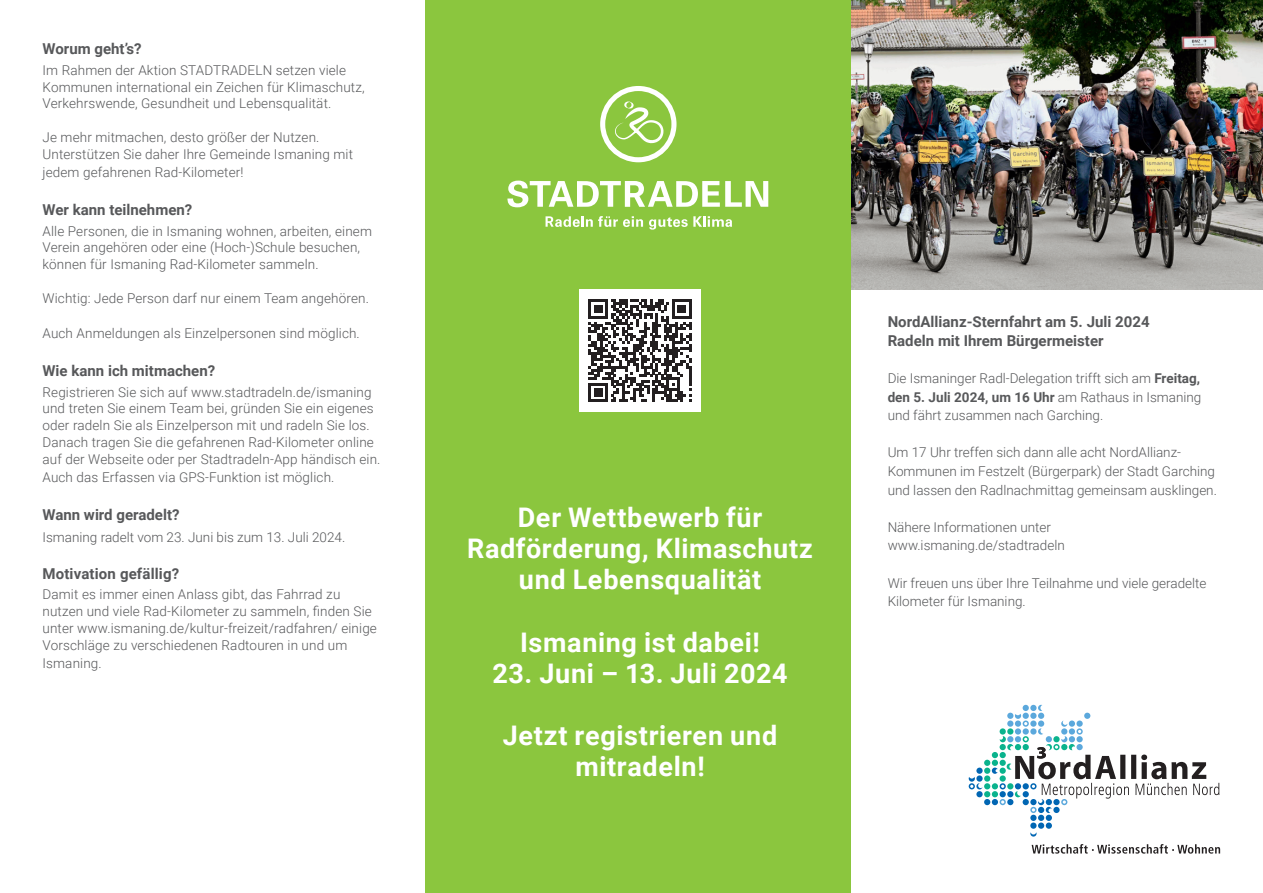
<style>
.page{position:relative;width:1263px;height:893px;background:#fff}
.page>*{position:absolute;margin:0;border:0;box-sizing:border-box;transform-origin:0 0}
.t1{font:700 27px/31px "Roboto";letter-spacing:.025em;color:#fff;text-align:center}
.t2{font:700 15px/18.6px "Roboto";color:#57585a}
.t3{font:300 13.5px/16.8px "Roboto";letter-spacing:.01em;color:#57585a}
.s1{font-weight:700}
</style>
<div class="page">
<img style="left:850px;top:0;width:413px;height:290px">
<div style="left:1046px;top:822px;width:6px;height:7px;background:#0166b3;border-radius:50%"></div>
<div style="left:1038px;top:822px;width:6px;height:7px;background:#0166b3;border-radius:50%"></div>
<svg style="left:1030px;top:832px;width:6px;height:5px"></svg>
<div style="left:1030px;top:822px;width:6px;height:7px;background:#0166b3;border-radius:50%"></div>
<svg style="left:969px;top:705px;width:250px;height:116px"></svg>
<svg style="left:1032px;top:844px;width:188px;height:10px"></svg>
<div style="left:425px;top:0;width:425px;height:893px;background:#8bc63e"></div>
<svg style="left:600px;top:86px;width:76px;height:76px"></svg>
<svg style="left:507px;top:181px;width:261px;height:26px"></svg>
<svg style="left:649px;top:216px;width:83px;height:14px"></svg>
<svg style="left:545px;top:216px;width:98px;height:11px"></svg>
<div style="left:579px;top:290px;width:122px;height:122px;background:#fff"></div>
<svg style="left:588px;top:299px;width:103px;height:103px"></svg>
<p class="t2" style="left:43px;top:39px;width:101px">Worum geht’s?</p>
<p class="t3" style="left:43px;top:61px;width:324px">Im Rahmen der Aktion STADTRADELN setzen viele<br>Kommunen international ein Zeichen für Klimaschutz,<br>Verkehrswende, Gesundheit und Lebensqualität.</p>
<p class="t3" style="left:43px;top:128px;width:312px">Je mehr mitmachen, desto größer der Nutzen.<br>Unterstützen Sie daher Ihre Gemeinde Ismaning mit</p>
<p class="t3" style="left:43px;top:164px;width:203px">jedem gefahrenen Rad-Kilometer!</p>
<p class="t2" style="left:43px;top:199px;width:151px">Wer kann teilnehmen?</p>
<p class="t3" style="left:43px;top:222px;width:331px">Alle Personen, die in Ismaning wohnen, arbeiten, einem<br>Verein angehören oder eine (Hoch-)Schule besuchen, können für Ismaning Rad-Kilometer sammeln.</p>
<p class="t3" style="left:43px;top:289px;width:328px">Wichtig: Jede Person darf nur einem Team angehören.</p>
<p class="t3" style="left:43px;top:325px;width:319px">Auch Anmeldungen als Einzelpersonen sind möglich.</p>
<p class="t2" style="left:43px;top:360px;width:174px">Wie kann ich mitmachen?</p>
<p class="t3" style="left:43px;top:383px;width:339px">Registrieren Sie sich auf www.stadtradeln.de/ismaning und treten Sie einem Team bei, gründen Sie ein eigenes oder radeln Sie als Einzelperson mit und radeln Sie los.<br>Danach tragen Sie die gefahrenen Rad-Kilometer online auf der Webseite oder per Stadtradeln-App händisch ein.</p>
<p class="t3" style="left:43px;top:469px;width:293px">Auch das Erfassen via GPS-Funktion ist möglich.</p>
<p class="t2" style="left:43px;top:504px;width:139px">Wann wird geradelt?</p>
<p class="t3" style="left:43px;top:529px;width:304px">Ismaning radelt vom 23. Juni bis zum 13. Juli 2024.</p>
<p class="t2" style="left:43px;top:564px;width:138px">Motivation gefällig?</p>
<p class="t3" style="left:43px;top:586px;width:336px">Damit es immer einen Anlass gibt, das Fahrrad zu nutzen und viele Rad-Kilometer zu sammeln, finden Sie unter www.ismaning.de/kultur-freizeit/radfahren/ einige Vorschläge zu verschiedenen Radtouren in und um</p>
<p class="t3" style="left:43px;top:655px;width:61px">Ismaning.</p>
<h1 class="t1" style="left:467px;top:501px;width:347px">Der Wettbewerb für<br>Radförderung, Klimaschutz und Lebensqualität</h1>
<h1 class="t1" style="left:520px;top:625px;width:241px">Ismaning ist dabei!</h1>
<h1 class="t1" style="left:492px;top:656px;width:297px">23. Juni – 13. Juli 2024</h1>
<h1 class="t1" style="left:503px;top:719px;width:276px">Jetzt registrieren und mitradeln!</h1>
<p class="t2" style="left:888px;top:312px;width:263px">NordAllianz-Sternfahrt am 5. Juli 2024<br>Radeln mit Ihrem Bürgermeister</p>
<p class="t3" style="left:888px;top:368px;width:315px;line-height:18.6px;text-align:justify">Die Ismaninger Radl-Delegation trifft sich am <span class="s1">Freitag, den 5. Juli 2024, um 16 Uhr</span> am Rathaus in Ismaning und fährt zusammen nach Garching.</p>
<p class="t3" style="left:888px;top:443px;width:331px;line-height:18.6px">Um 17 Uhr treffen sich dann alle acht NordAllianz-<br>Kommunen im Festzelt (Bürgerpark) der Stadt Garching und lassen den Radlnachmittag gemeinsam ausklingen.</p>
<p class="t3" style="left:888px;top:517px;width:179px;line-height:18.6px">Nähere Informationen unter www.ismaning.de/stadtradeln</p>
<p class="t3" style="left:888px;top:573px;width:320px;line-height:18.6px">Wir freuen uns über Ihre Teilnahme und viele geradelte<br>Kilometer für Ismaning.</p>
</div>
